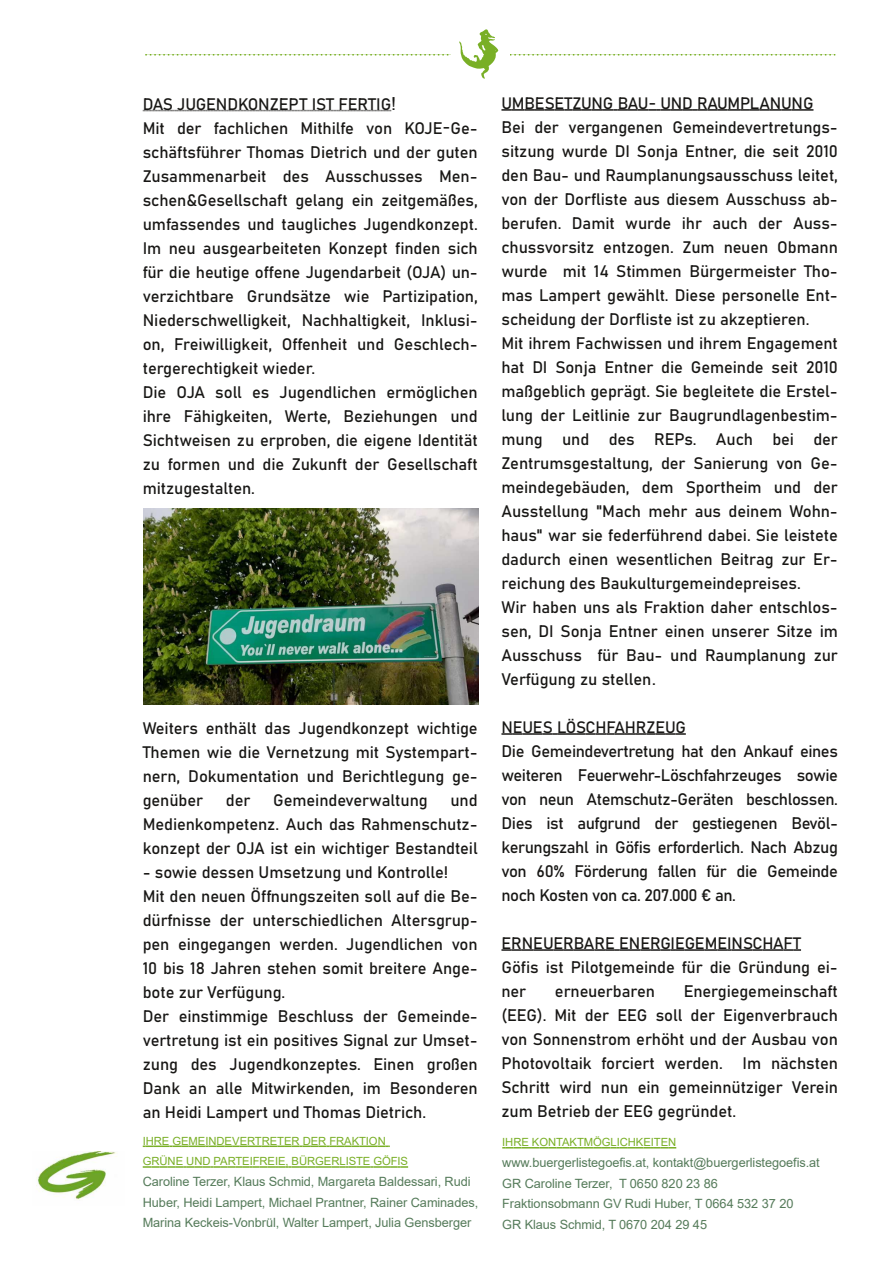
<style>
.page{position:relative;width:893px;height:1263px;background:#fff}
.page>*{position:absolute;margin:0;border:0;box-sizing:border-box;transform-origin:0 0}
.t1{font:16.5px/24px "Bahnschrift";letter-spacing:-.005em;color:#181715}
.t2{font:16.35px "Bahnschrift";letter-spacing:-.005em;color:#181715}
.t3{font:12.75px/20.7px "Arial";letter-spacing:-.005em;color:#557b5a}
.t4{font:11.25px/20.7px "Arial";color:#79af26}
.s1{font-family:"Arial";font-size:18px}
</style>
<div class="page">
<svg style="left:143px;top:110px;width:248px;height:1px"></svg>
<svg style="left:501px;top:109px;width:312px;height:2px"></svg>
<svg style="left:501px;top:733px;width:185px;height:2px"></svg>
<svg style="left:501px;top:949px;width:300px;height:2px"></svg>
<svg style="left:143px;top:1145px;width:247px;height:2px"></svg>
<svg style="left:143px;top:1166px;width:265px;height:2px"></svg>
<svg style="left:502px;top:1147px;width:174px;height:1px"></svg>
<img style="left:36px;top:1151px;width:81px;height:49px">
<svg style="left:145px;top:29px;width:690px;height:50px"></svg>
<img style="left:143px;top:509px;width:335px;height:195px">
<p class="t1" style="left:143px;top:93px;width:337px">DAS JUGENDKONZEPT IST FERTIG<span class="s1">!<br></span>Mit der fachlichen Mithilfe von KOJE-Ge&shy;schäftsführer Thomas Dietrich und der guten Zusammenarbeit des Ausschusses Men&shy;schen&amp;Gesellschaft gelang ein zeitgemäßes, umfassendes und taugliches Jugendkonzept.<br>Im neu ausgearbeiteten Konzept finden sich für die heutige offene Jugendarbeit (OJA) un&shy;verzichtbare Grundsätze wie Partizipation, Niederschwelligkeit, Nachhaltigkeit, Inklusi&shy;on, Freiwilligkeit, Offenheit und Geschlech&shy;tergerechtigkeit wieder.<br>Die OJA soll es Jugendlichen ermöglichen ihre Fähigkeiten, Werte, Beziehungen und Sichtweisen zu erproben, die eigene Identität zu formen und die Zukunft der Gesellschaft mitzugestalten.</p>
<p class="t1" style="left:143px;top:717px;width:337px;text-align:justify">Weiters enthält das Jugendkonzept wichtige Themen wie die Vernetzung mit Systempart&shy;nern, Dokumentation und Berichtlegung ge&shy;genüber</p>
<p class="t1" style="left:226px;top:789px;width:26px">der</p>
<p class="t1" style="left:273px;top:789px;width:156px">Gemeindeverwaltung</p>
<p class="t1" style="left:143px;top:789px;width:336px;text-align:justify;text-indent:308px">und Medienkompetenz. Auch das Rahmenschutz&shy;konzept der OJA ist ein wichtiger Bestandteil</p>
<p class="t1" style="left:143px;top:861px;width:336px">- sowie dessen Umsetzung und Kontrolle!<br>Mit den neuen Öffnungszeiten soll auf die Be&shy;dürfnisse der unterschiedlichen Altersgrup&shy;pen eingegangen werden. Jugendlichen von 10 bis 18 Jahren stehen somit breitere Ange&shy;bote zur Verfügung.<br>Der einstimmige Beschluss der Gemeinde&shy;vertretung ist ein positives Signal zur Umset&shy;zung des Jugendkonzeptes. Einen großen Dank an alle Mitwirkenden, im Besonderen an Heidi Lampert und Thomas Dietrich.</p>
<p class="t4" style="left:143px;top:1130px;width:267px">IHRE GEMEINDEVERTRETER DER FRAKTION<br>GRÜNE UND PARTEIFREIE, BÜRGERLISTE GÖFIS</p>
<p class="t3" style="left:143px;top:1171px;width:337px">Caroline Terzer, Klaus Schmid, Margareta Baldessari, Rudi<br>Huber, Heidi Lampert, Michael Prantner, Rainer Caminades,<br>Marina Keckeis-Vonbrül, Walter Lampert, Julia Gensberger</p>
<p class="t2" style="left:501px;top:96px;width:314px">UMBESETZUNG BAU- UND RAUMPLANUNG</p>
<p class="t1" style="left:501px;top:116px;width:338px">Bei der vergangenen Gemeindevertretungs&shy;sitzung wurde DI Sonja Entner, die seit 2010 den Bau- und Raumplanungsausschuss leitet, von der Dorfliste aus diesem Ausschuss ab&shy;berufen. Damit wurde ihr auch der Auss&shy;chussvorsitz entzogen. Zum neuen Obmann wurde mit 14 Stimmen Bürgermeister Tho&shy;mas Lampert gewählt. Diese personelle Ent&shy;scheidung der Dorfliste ist zu akzeptieren.<br>Mit ihrem Fachwissen und ihrem Engagement hat DI Sonja Entner die Gemeinde seit 2010 maßgeblich geprägt. Sie begleitete die Erstel&shy;lung der Leitlinie zur Baugrundlagenbestim&shy;mung und des REPs. Auch bei der Zentrumsgestaltung, der Sanierung von Ge&shy;meindegebäuden, dem Sportheim und der Ausstellung "Mach mehr aus deinem Wohn&shy;haus" war sie federführend dabei. Sie leistete dadurch einen wesentlichen Beitrag zur Er&shy;reichung des Baukulturgemeindepreises.<br>Wir haben uns als Fraktion daher entschlos&shy;sen, DI Sonja Entner einen unserer Sitze im Ausschuss für Bau- und Raumplanung zur Verfügung zu stellen<span class="s1">.</span></p>
<p class="t2" style="left:501px;top:720px;width:186px">NEUES LÖSCHFAHRZEUG</p>
<p class="t1" style="left:501px;top:740px;width:338px;text-align:justify">Die Gemeindevertretung hat den Ankauf eines weiteren Feuerwehr-Löschfahrzeuges sowie von neun Atemschutz-Geräten beschlossen.<br>Dies ist aufgrund der gestiegenen Bevöl&shy;kerungszahl in Göfis erforderlich. Nach Abzug von 60% Förderung fallen für die Gemeinde noch Kosten von ca. 207.000 € an.</p>
<p class="t2" style="left:501px;top:936px;width:301px">ERNEUERBARE ENERGIEGEMEINSCHAFT</p>
<p class="t1" style="left:501px;top:956px;width:338px">Göfis ist Pilotgemeinde für die Gründung ei&shy;ner</p>
<p class="t1" style="left:501px;top:980px;width:338px;text-align:justify;text-indent:182px">Energiegemeinschaft (EEG). Mit der EEG soll der Eigenverbrauch von Sonnenstrom erhöht und der Ausbau von Photovoltaik forciert werden. Im nächsten Schritt wird nun ein gemeinnütziger Verein zum Betrieb der EEG gegründet.</p>
<p class="t1" style="left:555px;top:980px;width:101px">erneuerbaren</p>
<p class="t4" style="left:502px;top:1132px;width:176px">IHRE KONTAKTMÖGLICHKEITEN</p>
<p class="t3" style="left:502px;top:1152px;width:319px">www.buergerlistegoefis.at, kontakt@buergerlistegoefis.at GR Caroline Terzer, T 0650 820 23 86<br>Fraktionsobmann GV Rudi Huber, T 0664 532 37 20<br>GR Klaus Schmid, T 0670 204 29 45</p>
</div>
